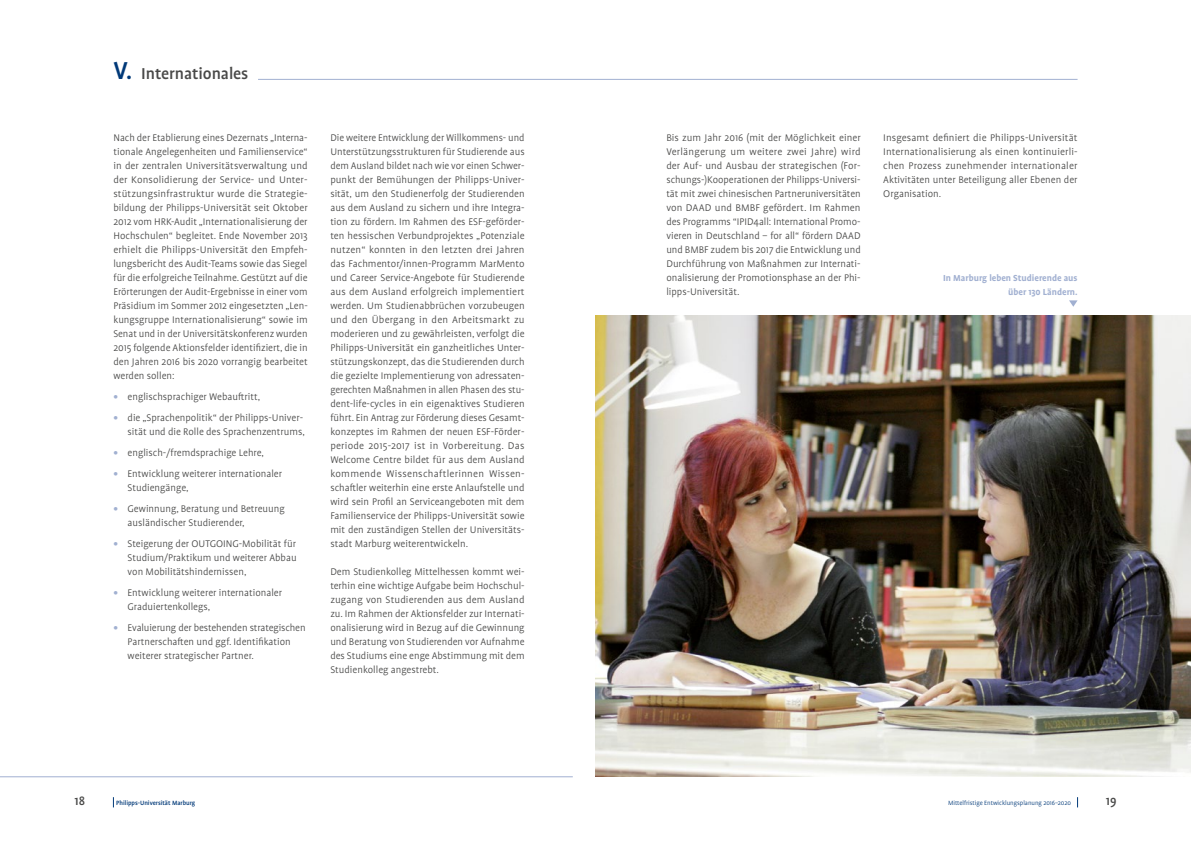
<style>
.page{position:relative;width:1191px;height:842px;background:#fff}
.page>*{position:absolute;margin:0;border:0;box-sizing:border-box;transform-origin:0 0}
.t1{font:500 18px "Profile Pro";letter-spacing:-.005em;color:#494948}
.t2{font:500 14px "Profile Pro";color:#494948}
.t3{font:300 11px/14px "Profile Pro";color:#494948;text-align:justify}
.t4{font:700 10px/14px "Profile Pro";color:#a1b0d1;text-align:right}
.t5{font:300 7px "Profile Pro";letter-spacing:-.005em;color:#003978}
.t6{font:500 7px "Profile Pro";letter-spacing:-.005em;color:#003978}
.s1{font-size:28px;color:#003978}
.s2{font-weight:700;color:#a1b0d1}
</style>
<div class="page">
<img style="left:595px;top:316px;width:596px;height:460px">
<svg style="left:1069px;top:300px;width:8px;height:7px"></svg>
<hr style="left:0;top:776px;width:573px;height:1px;background:#a1b0d1">
<hr style="left:258px;top:79px;width:819px;height:1px;background:#a1b0d1">
<h1 class="t1" style="left:113px;top:63px;width:136px"><span class="s1">V.</span> Internationales</h1>
<p class="t3" style="left:113px;top:131px;width:196px">Nach der Etablierung eines Dezernats „Interna&shy;tionale Angelegenheiten und Familienservice“ in der zentralen Universitätsverwaltung und der Konsolidierung der Service- und Unter&shy;stützungsinfrastruktur wurde die Strategie&shy;bildung der Philipps-Universität seit Oktober 2012 vom HRK-Audit „Internationalisierung der Hochschulen“ begleitet. Ende November 2013 erhielt die Philipps-Universität den Empfeh&shy;lungsbericht des Audit-Teams sowie das Siegel für die erfolgreiche Teilnahme. Gestützt auf die Erörterungen der Audit-Ergebnisse in einer vom Präsidium im Sommer 2012 eingesetzten „Len&shy;kungsgruppe Internationalisierung“ sowie im Senat und in der Universitätskonferenz wurden 2015 folgende Aktionsfelder identifiziert, die in den Jahren 2016 bis 2020 vorrangig bearbeitet werden sollen:</p>
<p class="t3" style="left:113px;top:390px;width:148px"><span class="s2">•</span> englischsprachiger Webauftritt,</p>
<p class="t3" style="left:113px;top:411px;width:193px;text-align:right"><span class="s2">•</span> die „Sprachenpolitik“ der Philipps-Univer&shy;sität und die Rolle des Sprachenzentrums,</p>
<p class="t3" style="left:113px;top:446px;width:152px"><span class="s2">•</span> englisch-/fremdsprachige Lehre,</p>
<p class="t3" style="left:128px;top:467px;width:156px;text-indent:-14px"><span class="s2">•</span> Entwicklung weiterer internationaler<br>Studiengänge,</p>
<p class="t3" style="left:128px;top:502px;width:159px;text-indent:-14px"><span class="s2">•</span> Gewinnung, Beratung und Betreuung ausländischer Studierender,</p>
<p class="t3" style="left:128px;top:537px;width:171px;text-indent:-14px"><span class="s2">•</span> Steigerung der OUTGOING-Mobilität für Studium/Praktikum und weiterer Abbau von Mobilitätshindernissen,</p>
<p class="t3" style="left:128px;top:586px;width:156px;text-indent:-14px"><span class="s2">•</span> Entwicklung weiterer internationaler<br>Graduiertenkollegs,</p>
<p class="t3" style="left:128px;top:621px;width:179px;text-align:left;text-indent:-14px"><span class="s2">•</span> Evaluierung der bestehenden strategischen<br>Partnerschaften und ggf. Identifikation weiterer strategischer Partner.</p>
<p class="t3" style="left:330px;top:131px;width:196px">Die weitere Entwicklung der Willkommens- und Unterstützungsstrukturen für Studierende aus dem Ausland bildet nach wie vor einen Schwer&shy;punkt der Bemühungen der Philipps-Univer&shy;sität, um den Studienerfolg der Studierenden aus dem Ausland zu sichern und ihre Integra&shy;tion zu fördern. Im Rahmen des ESF-geförder&shy;ten hessischen Verbundprojektes „Potenziale nutzen“ konnten in den letzten drei Jahren das Fachmentor/innen-Programm MarMento und Career Service-Angebote für Studierende aus dem Ausland erfolgreich implementiert werden. Um Studienabbrüchen vorzubeugen und den Übergang in den Arbeitsmarkt zu moderieren und zu gewährleisten, verfolgt die Philipps-Universität ein ganzheitliches Unter&shy;stützungskonzept, das die Studierenden durch die gezielte Implementierung von adressaten&shy;gerechten Maßnahmen in allen Phasen des stu&shy;dent-life-cycles in ein eigenaktives Studieren führt. Ein Antrag zur Förderung dieses Gesamt&shy;konzeptes im Rahmen der neuen ESF-Förder&shy;periode 2015-2017 ist in Vorbereitung. Das Welcome Centre bildet für aus dem Ausland kommende Wissenschaftlerinnen Wissen&shy;schaftler weiterhin eine erste Anlaufstelle und wird sein Profil an Serviceangeboten mit dem Familienservice der Philipps-Universität sowie mit den zuständigen Stellen der Universitäts&shy;stadt Marburg weiterentwickeln.</p>
<p class="t3" style="left:330px;top:565px;width:196px">Dem Studienkolleg Mittelhessen kommt wei&shy;terhin eine wichtige Aufgabe beim Hochschul&shy;zugang von Studierenden aus dem Ausland zu. Im Rahmen der Aktionsfelder zur Internati&shy;onalisierung wird in Bezug auf die Gewinnung und Beratung von Studierenden vor Aufnahme des Studiums eine enge Abstimmung mit dem Studienkolleg angestrebt.</p>
<p class="t3" style="left:666px;top:131px;width:196px">Bis zum Jahr 2016 (mit der Möglichkeit einer Verlängerung um weitere zwei Jahre) wird der Auf- und Ausbau der strategischen (For&shy;schungs-)Kooperationen der Philipps-Universi&shy;tät mit zwei chinesischen Partneruniversitäten von DAAD und BMBF gefördert. Im Rahmen des Programms “IPID4all: International Promo&shy;vieren in Deutschland – for all“ fördern DAAD und BMBF zudem bis 2017 die Entwicklung und Durchführung von Maßnahmen zur Internati&shy;onalisierung der Promotionsphase an der Phi&shy;lipps-Universität.</p>
<p class="t3" style="left:883px;top:131px;width:196px">Insgesamt definiert die Philipps-Universität Internationalisierung als einen kontinuierli&shy;chen Prozess zunehmender internationaler Aktivitäten unter Beteiligung aller Ebenen der Organisation.</p>
<p class="t4" style="left:943px;top:271px;width:136px">In Marburg leben Studierende aus über 130 Ländern.</p>
<p class="t2" style="left:74px;top:792px;width:12px">18</p>
<p class="t6" style="left:116px;top:799px;width:81px">Philipps-Universität Marburg</p>
<p class="t5" style="left:948px;top:799px;width:124px">Mittelfristige Entwicklungsplanung 2016–2020</p>
<p class="t2" style="left:1106px;top:792px;width:12px">19</p>
</div>
